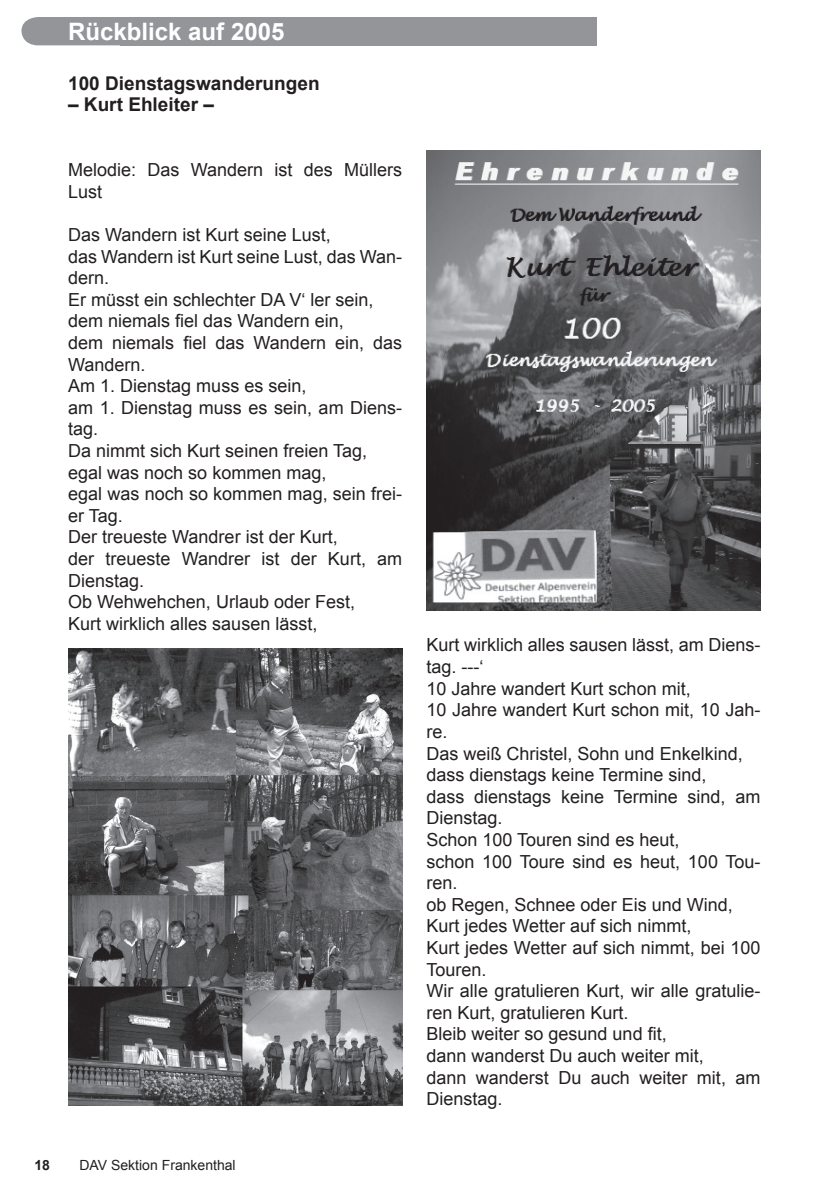
<style>
.page{position:relative;width:840px;height:1191px;background:#fff}
.page>*{position:absolute;margin:0;border:0;box-sizing:border-box;transform-origin:0 0}
.t1{font:700 24px "Arial";color:#fff}
.t2{font:700 19px "Arial";color:#231f20}
.t3{font:18px/21.6px "Arial";color:#231f20}
.t4{font:14px "Arial";color:#231f20}
.t5{font:700 14px "Arial";color:#231f20}
</style>
<div class="page">
<div style="left:21px;top:17px;width:100px;height:28px;background:#939598"></div>
<div style="left:121px;top:17px;width:475px;height:28px;background:#939598"></div>
<img style="left:68px;top:648px;width:334px;height:457px">
<img style="left:426px;top:151px;width:334px;height:460px">
<h1 class="t1" style="left:68px;top:18px;width:218px">Rückblick auf 2005</h1>
<p class="t2" style="left:68px;top:72px;width:253px">100 Dienstagswanderungen</p>
<p class="t2" style="left:68px;top:94px;width:147px">– Kurt Ehleiter –</p>
<p class="t3" style="left:68px;top:159px;width:335px">Melodie: Das Wandern ist des Müllers<br>Lust</p>
<p class="t3" style="left:68px;top:224px;width:335px">Das Wandern ist Kurt seine Lust,<br>das Wandern ist Kurt seine Lust, das Wan&shy;dern.<br>Er müsst ein schlechter DA V‘ ler sein, dem niemals fiel das Wandern ein,<br>dem niemals fiel das Wandern ein, das<br>Wandern.<br>Am 1. Dienstag muss es sein,<br>am 1. Dienstag muss es sein, am Diens&shy;tag.<br>Da nimmt sich Kurt seinen freien Tag, egal was noch so kommen mag,<br>egal was noch so kommen mag, sein frei&shy;er Tag.<br>Der treueste Wandrer ist der Kurt,<br>der treueste Wandrer ist der Kurt, am<br>Dienstag.<br>Ob Wehwehchen, Urlaub oder Fest,<br>Kurt wirklich alles sausen lässt,</p>
<p class="t5" style="left:34px;top:1157px;width:17px">18</p>
<p class="t4" style="left:79px;top:1157px;width:158px">DAV Sektion Frankenthal</p>
<p class="t3" style="left:426px;top:634px;width:335px">Kurt wirklich alles sausen lässt, am Diens&shy;tag. ---‘<br>10 Jahre wandert Kurt schon mit,<br>10 Jahre wandert Kurt schon mit, 10 Jah&shy;re.<br>Das weiß Christel, Sohn und Enkelkind, dass dienstags keine Termine sind,<br>dass dienstags keine Termine sind, am<br>Dienstag.<br>Schon 100 Touren sind es heut,<br>schon 100 Toure sind es heut, 100 Tou&shy;ren.<br>ob Regen, Schnee oder Eis und Wind,<br>Kurt jedes Wetter auf sich nimmt,<br>Kurt jedes Wetter auf sich nimmt, bei 100<br>Touren.<br>Wir alle gratulieren Kurt, wir alle gratulie&shy;ren Kurt, gratulieren Kurt.<br>Bleib weiter so gesund und fit,<br>dann wanderst Du auch weiter mit,<br>dann wanderst Du auch weiter mit, am<br>Dienstag.</p>
</div>
